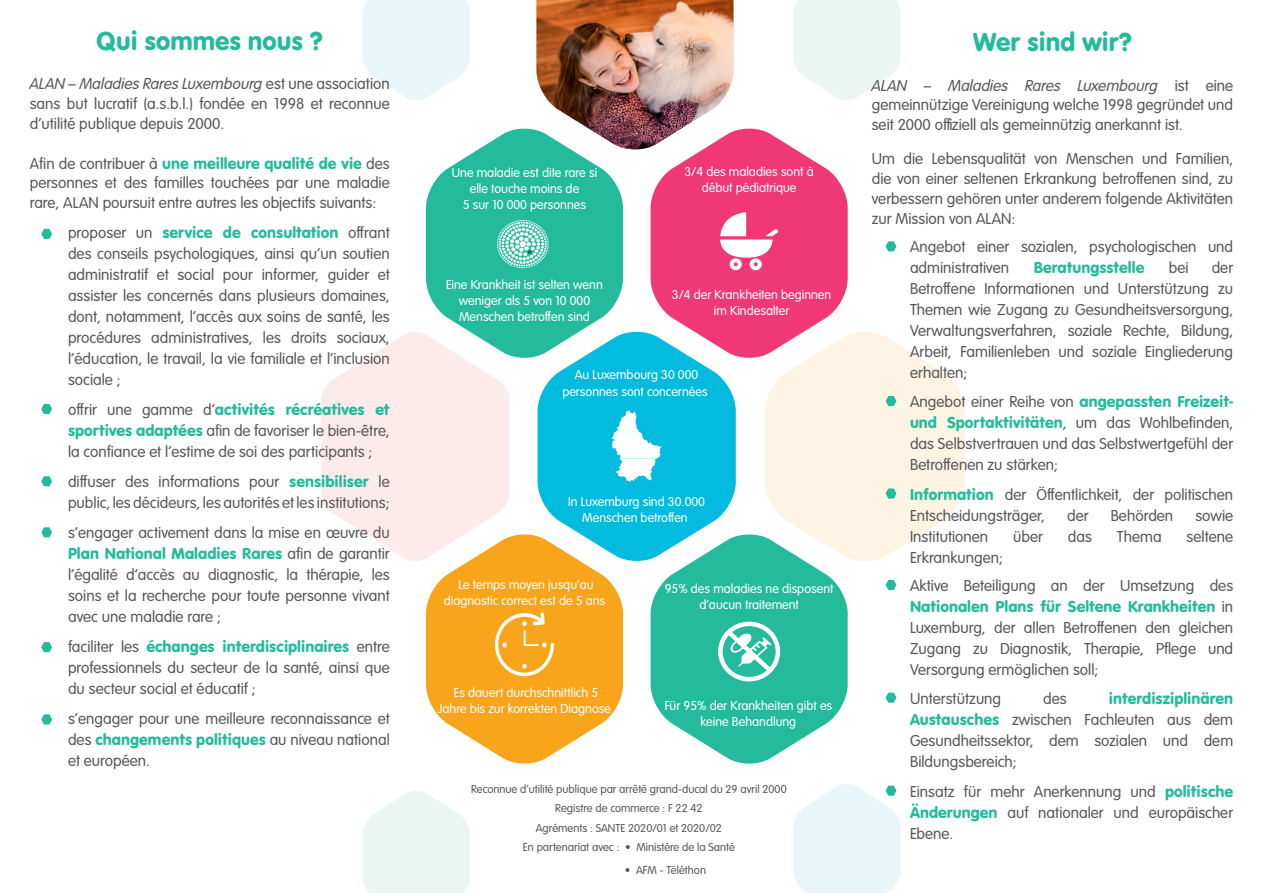
<style>
.page{position:relative;width:1263px;height:893px;background:#fff}
.page>*{position:absolute;margin:0;border:0;box-sizing:border-box;transform-origin:0 0}
.t1{font:27px "VAG Rundschrift D";color:#24bb9d}
.t2{font:300 16.5px/21px "VAG Rundschrift D";color:#57585a;text-align:justify}
.t3{font:16.5px "VAG Rundschrift D";color:#24bb9d}
.t4{font:300 13.5px/16.2px "VAG Rundschrift D";color:#fff;text-align:center}
.t5{font:300 12px "VAG Rundschrift D";color:#57585a}
.s1{font-style:italic}
.s2{font-weight:400;color:#24bb9d}
</style>
<div class="page">
<svg style="left:538px;top:331px;width:198px;height:230px;background:#16c0e1"></svg>
<svg style="left:426px;top:128px;width:197px;height:232px;fill:#24bb9d"></svg>
<svg style="left:651px;top:128px;width:197px;height:232px;fill:#ef3875"></svg>
<svg style="left:426px;top:533px;width:197px;height:231px;fill:#f9a51b"></svg>
<svg style="left:651px;top:533px;width:197px;height:231px;fill:#24bb9d"></svg>
<svg style="left:765px;top:330px;width:199px;height:233px;fill:#fef4e4"></svg>
<img style="left:536px;top:0;width:197px;height:151px">
<svg style="left:612px;top:410px;width:50px;height:72px"></svg>
<svg style="left:495px;top:612px;width:59px;height:64px;background:#fab646"></svg>
<svg style="left:497px;top:220px;width:52px;height:48px"></svg>
<svg style="left:719px;top:212px;width:60px;height:58px"></svg>
<div style="left:718px;top:622px;width:62px;height:59px;border:4px solid #fff;border-radius:50%"></div>
<svg style="left:722px;top:626px;width:55px;height:51px"></svg>
<svg style="left:793px;top:0;width:107px;height:100px"></svg>
<svg style="left:363px;top:791px;width:107px;height:102px;background:#edf7f3"></svg>
<svg style="left:363px;top:0;width:107px;height:100px;background:#ebf7fa"></svg>
<svg style="left:321px;top:331px;width:188px;height:231px"></svg>
<svg style="left:41px;top:229px;width:11px;height:10px"></svg>
<svg style="left:41px;top:404px;width:11px;height:10px"></svg>
<svg style="left:41px;top:476px;width:11px;height:10px"></svg>
<svg style="left:41px;top:527px;width:11px;height:10px"></svg>
<svg style="left:41px;top:642px;width:11px;height:10px"></svg>
<svg style="left:41px;top:714px;width:11px;height:10px"></svg>
<svg style="left:885px;top:241px;width:11px;height:10px"></svg>
<svg style="left:885px;top:396px;width:11px;height:10px"></svg>
<svg style="left:885px;top:488px;width:11px;height:11px"></svg>
<svg style="left:885px;top:580px;width:11px;height:10px"></svg>
<svg style="left:885px;top:693px;width:11px;height:10px"></svg>
<svg style="left:793px;top:784px;width:107px;height:109px;background:#e9f6fa"></svg>
<p class="t1" style="left:97px;top:25px;width:228px">Qui sommes nous ?</p>
<p class="t2" style="left:30px;top:75px;width:362px;line-height:19.8px"><span class="s1">ALAN – Maladies Rares Luxembourg</span> est une association sans but lucratif (a.s.b.l.) fondée en 1998 et reconnue d’utilité publique depuis 2000.</p>
<p class="t2" style="left:30px;top:154px;width:361px;line-height:19.8px">Afin de contribuer à <span class="s2">une meilleure qualité de vie</span> des personnes et des familles touchées par une maladie rare, ALAN poursuit entre autres les objectifs suivants:</p>
<p class="t2" style="left:68px;top:223px;width:323px">proposer un <span class="s2">service de consultation</span> offrant des conseils psychologiques, ainsi qu’un soutien administratif et social pour informer, guider et assister les concernés dans plusieurs domaines, dont, notamment, l’accès aux soins de santé, les procédures administratives, les droits sociaux, l’éducation, le travail, la vie familiale et l’inclusion sociale ;</p>
<p class="t2" style="left:68px;top:400px;width:323px">offrir une gamme d’<span class="s2">activités récréatives et sportives adaptées</span> afin de favoriser le bien-être, la confiance et l’estime de soi des participants ;</p>
<p class="t2" style="left:68px;top:472px;width:323px">diffuser des informations pour <span class="s2">sensibiliser</span> le public, les décideurs, les autorités et les institutions;</p>
<p class="t2" style="left:68px;top:523px;width:323px">s’engager activement dans la mise en œuvre du <span class="s2">Plan National Maladies Rares</span> afin de garantir l’égalité d’accès au diagnostic, la thérapie, les soins et la recherche pour toute personne vivant avec une maladie rare ;</p>
<p class="t2" style="left:68px;top:637px;width:323px">faciliter les <span class="s2">échanges interdisciplinaires</span> entre professionnels du secteur de la santé, ainsi que du secteur social et éducatif ;</p>
<p class="t2" style="left:68px;top:709px;width:323px">s’engager pour une meilleure reconnaissance et des <span class="s2">changements politiques</span> au niveau national et européen.</p>
<p class="t4" style="left:452px;top:165px;width:147px">Une maladie est dite rare si elle touche moins de</p>
<p class="t4" style="left:463px;top:197px;width:125px">5 sur 10 000 personnes</p>
<p class="t4" style="left:446px;top:277px;width:158px">Eine Krankheit ist selten wenn weniger als 5 von 10 000<br>Menschen betroffen sind</p>
<p class="t4" style="left:684px;top:164px;width:131px">3/4 des maladies sont à début pédiatrique</p>
<p class="t4" style="left:672px;top:287px;width:161px">3/4 der Krankheiten beginnen im Kindesalter</p>
<p class="t4" style="left:562px;top:367px;width:147px">Au Luxembourg 30 000 personnes sont concernées</p>
<p class="t4" style="left:568px;top:493px;width:138px">In Luxemburg sind 30.000<br>Menschen betroffen</p>
<p class="t4" style="left:444px;top:577px;width:163px">Le temps moyen jusqu’au diagnostic correct est de 5 ans</p>
<p class="t4" style="left:438px;top:685px;width:175px">Es dauert durchschnittlich 5<br>Jahre bis zur korrekten Diagnose</p>
<p class="t4" style="left:665px;top:581px;width:170px">95% des maladies ne disposent d’aucun traitement</p>
<p class="t4" style="left:665px;top:697px;width:169px">Für 95% der Krankheiten gibt es keine Behandlung</p>
<p class="t5" style="left:471px;top:782px;width:317px">Reconnue d’utilité publique par arrêté grand-ducal du 29 avril 2000</p>
<p class="t5" style="left:555px;top:802px;width:149px">Registre de commerce : F 22 42</p>
<p class="t5" style="left:536px;top:821px;width:188px">Agréments : SANTE 2020/01 et 2020/02</p>
<p class="t5" style="left:523px;top:841px;width:214px">En partenariat avec : • Ministère de la Santé</p>
<p class="t5" style="left:625px;top:863px;width:83px">• AFM - Téléthon</p>
<p class="t1" style="left:973px;top:26px;width:160px">Wer sind wir?</p>
<p class="t2" style="left:872px;top:76px;width:363px;line-height:19.8px"><span class="s1">ALAN – Maladies Rares Luxembourg</span> ist eine gemeinnützige Vereinigung welche 1998 gegründet und seit 2000 offiziell als gemeinnützig anerkannt ist.</p>
<p class="t2" style="left:872px;top:149px;width:363px;line-height:19.8px">Um die Lebensqualität von Menschen und Familien, die von einer seltenen Erkrankung betroffenen sind, zu verbessern gehören unter anderem folgende Aktivitäten zur Mission von ALAN:</p>
<p class="t2" style="left:910px;top:237px;width:325px">Angebot einer sozialen, psychologischen und administrativen</p>
<p class="t3" style="left:1034px;top:258px;width:112px">Beratungsstelle</p>
<p class="t2" style="left:1169px;top:258px;width:21px">bei</p>
<p class="t2" style="left:910px;top:258px;width:325px;text-indent:302px">der Betroffene Informationen und Unterstützung zu Themen wie Zugang zu Gesundheitsversorgung, Verwaltungsverfahren, soziale Rechte, Bildung, Arbeit, Familienleben und soziale Eingliederung erhalten;</p>
<p class="t2" style="left:910px;top:391px;width:325px">Angebot einer Reihe von <span class="s2">angepassten Freizeit&shy;und Sportaktivitäten</span>, um das Wohlbefinden, das Selbstvertrauen und das Selbstwertgefühl der Betroffenen zu stärken;</p>
<p class="t2" style="left:910px;top:484px;width:325px"><span class="s2">Information</span> der Öffentlichkeit, der politischen<br>Entscheidungsträger,</p>
<p class="t2" style="left:1067px;top:505px;width:23px">der</p>
<p class="t2" style="left:1111px;top:505px;width:64px">Behörden</p>
<p class="t2" style="left:1195px;top:505px;width:39px">sowie</p>
<p class="t2" style="left:910px;top:526px;width:80px">Institutionen</p>
<p class="t2" style="left:1013px;top:526px;width:31px">über</p>
<p class="t2" style="left:1068px;top:526px;width:26px">das</p>
<p class="t2" style="left:1117px;top:526px;width:46px">Thema</p>
<p class="t2" style="left:1187px;top:526px;width:48px">seltene</p>
<p class="t2" style="left:910px;top:547px;width:95px">Erkrankungen;</p>
<p class="t2" style="left:910px;top:576px;width:325px">Aktive Beteiligung an der Umsetzung des <span class="s2">Nationalen Plans für Seltene Krankheiten</span> in Luxemburg, der allen Betroffenen den gleichen Zugang zu Diagnostik, Therapie, Pflege und Versorgung ermöglichen soll;</p>
<p class="t2" style="left:910px;top:688px;width:93px">Unterstützung</p>
<p class="t2" style="left:1043px;top:688px;width:25px">des</p>
<p class="t2" style="left:910px;top:688px;width:325px;text-indent:199px"><span class="s2">interdisziplinären Austausches</span> zwischen Fachleuten aus dem Gesundheitssektor, dem sozialen und dem Bildungsbereich;</p>
<p class="t2" style="left:910px;top:781px;width:325px">Einsatz für mehr Anerkennung und <span class="s2">politische Änderungen</span> auf nationaler und europäischer Ebene.</p>
</div>
